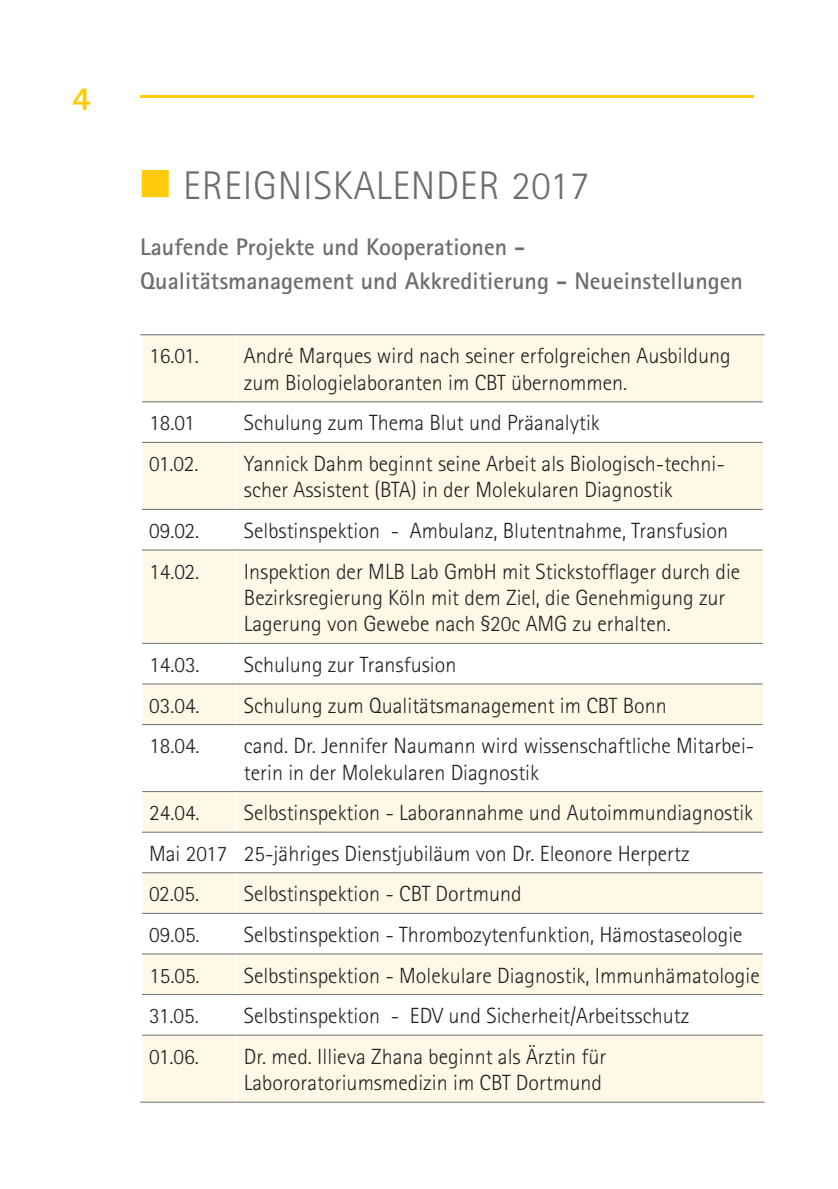
<style>
.page{position:relative;width:838px;height:1189px;background:#fff}
.page>*{position:absolute;margin:0;border:0;box-sizing:border-box;transform-origin:0 0}
.t1{font:300 40px "Rotis Sans Serif";letter-spacing:.02em;color:#6c6d70}
.t2{font:800 34px "Rotis Sans Serif";color:#feca0a}
.t3{font:700 24px/34px "Rotis Sans Serif";color:#6c6d70}
.t4{font:300 22px/26.4px "Rotis Sans Serif";color:#231f20}
.s1{font-family:"Arial";font-weight:700;font-size:50px;color:#feca0a}
</style>
<div class="page">
<hr style="left:140px;top:95px;width:612px;height:2px;background:#feca0a">
<div style="left:142px;top:170px;width:27px;height:27px;border:4px solid #feca0a"></div>
<svg style="left:142px;top:335px;width:620px;height:766px;fill:#fef9e7"></svg>
<hr style="left:235px;top:335px;width:2px;height:66px;background:#fff">
<hr style="left:235px;top:402px;width:2px;height:40px;background:#fff">
<hr style="left:235px;top:443px;width:2px;height:66px;background:#fff">
<hr style="left:235px;top:510px;width:2px;height:39px;background:#fff">
<hr style="left:235px;top:550px;width:2px;height:93px;background:#fff">
<hr style="left:235px;top:644px;width:2px;height:39px;background:#fff">
<hr style="left:235px;top:684px;width:2px;height:40px;background:#fff">
<hr style="left:235px;top:725px;width:2px;height:66px;background:#fff">
<hr style="left:235px;top:792px;width:2px;height:39px;background:#fff">
<hr style="left:235px;top:832px;width:2px;height:40px;background:#fff">
<hr style="left:235px;top:873px;width:2px;height:39px;background:#fff">
<hr style="left:235px;top:913px;width:2px;height:40px;background:#fff">
<hr style="left:235px;top:954px;width:2px;height:40px;background:#fff">
<hr style="left:235px;top:995px;width:2px;height:39px;background:#fff">
<hr style="left:235px;top:1035px;width:2px;height:66px;background:#fff">
<hr style="left:140px;top:334px;width:96px;height:1px;background:#6c6d70">
<hr style="left:236px;top:334px;width:528px;height:1px;background:#6c6d70">
<hr style="left:142px;top:401px;width:94px;height:1px;background:#6c6d70">
<hr style="left:236px;top:401px;width:526px;height:1px;background:#6c6d70">
<hr style="left:142px;top:442px;width:94px;height:1px;background:#6c6d70">
<hr style="left:236px;top:442px;width:526px;height:1px;background:#6c6d70">
<hr style="left:142px;top:509px;width:94px;height:1px;background:#6c6d70">
<hr style="left:236px;top:509px;width:526px;height:1px;background:#6c6d70">
<hr style="left:142px;top:549px;width:94px;height:1px;background:#6c6d70">
<hr style="left:236px;top:549px;width:526px;height:1px;background:#6c6d70">
<hr style="left:142px;top:643px;width:94px;height:1px;background:#6c6d70">
<hr style="left:236px;top:643px;width:526px;height:1px;background:#6c6d70">
<hr style="left:142px;top:683px;width:94px;height:1px;background:#6c6d70">
<hr style="left:236px;top:683px;width:526px;height:1px;background:#6c6d70">
<hr style="left:142px;top:724px;width:94px;height:1px;background:#6c6d70">
<hr style="left:236px;top:724px;width:526px;height:1px;background:#6c6d70">
<hr style="left:142px;top:791px;width:94px;height:1px;background:#6c6d70">
<hr style="left:236px;top:791px;width:526px;height:1px;background:#6c6d70">
<hr style="left:142px;top:831px;width:94px;height:1px;background:#6c6d70">
<hr style="left:236px;top:831px;width:526px;height:1px;background:#6c6d70">
<hr style="left:142px;top:872px;width:94px;height:1px;background:#6c6d70">
<hr style="left:236px;top:872px;width:526px;height:1px;background:#6c6d70">
<hr style="left:142px;top:912px;width:94px;height:1px;background:#6c6d70">
<hr style="left:236px;top:912px;width:526px;height:1px;background:#6c6d70">
<hr style="left:142px;top:953px;width:94px;height:1px;background:#6c6d70">
<hr style="left:236px;top:953px;width:526px;height:1px;background:#6c6d70">
<hr style="left:142px;top:994px;width:94px;height:1px;background:#6c6d70">
<hr style="left:236px;top:994px;width:526px;height:1px;background:#6c6d70">
<hr style="left:142px;top:1034px;width:94px;height:1px;background:#6c6d70">
<hr style="left:236px;top:1034px;width:526px;height:1px;background:#6c6d70">
<hr style="left:140px;top:1101px;width:96px;height:1px;background:#6c6d70">
<hr style="left:236px;top:1101px;width:528px;height:1px;background:#6c6d70">
<h2 class="t2" style="left:72px;top:77px;width:20px">4</h2>
<h1 class="t1" style="left:140px;top:163px;width:80px"><span class="s1">■</span> Ereig</h1>
<h1 class="t1" style="left:277px;top:163px;width:179px">niskalender</h1>
<h1 class="t1" style="left:511px;top:163px;width:79px">2017</h1>
<p class="t3" style="left:140px;top:229px;width:604px">Laufende Projekte und Kooperationen -<br>Qualitätsmanagement und Akkreditierung - Neueinstellungen</p>
<p class="t4" style="left:149px;top:343px;width:51px">16.01.</p>
<p class="t4" style="left:244px;top:343px;width:488px">André Marques wird nach seiner erfolgreichen Ausbildung zum Biologielaboranten im CBT übernommen.</p>
<p class="t4" style="left:149px;top:410px;width:47px">18.01</p>
<p class="t4" style="left:244px;top:410px;width:357px">Schulung zum Thema Blut und Präanalytik</p>
<p class="t4" style="left:149px;top:450px;width:51px">01.02.</p>
<p class="t4" style="left:244px;top:450px;width:482px">Yannick Dahm beginnt seine Arbeit als Biologisch-techni&shy;scher Assistent (BTA) in der Molekularen Diagnostik</p>
<p class="t4" style="left:149px;top:517px;width:52px">09.02.</p>
<p class="t4" style="left:244px;top:517px;width:485px">Selbstinspektion - Ambulanz, Blutentnahme, Transfusion</p>
<p class="t4" style="left:149px;top:558px;width:52px">14.02.</p>
<p class="t4" style="left:244px;top:558px;width:497px">Inspektion der MLB Lab GmbH mit Stickstofflager durch die<br>Bezirksregierung Köln mit dem Ziel, die Genehmigung zur<br>Lagerung von Gewebe nach §20c AMG zu erhalten.</p>
<p class="t4" style="left:149px;top:651px;width:52px">14.03.</p>
<p class="t4" style="left:244px;top:651px;width:214px">Schulung zur Transfusion</p>
<p class="t4" style="left:149px;top:692px;width:52px">03.04.</p>
<p class="t4" style="left:244px;top:692px;width:424px">Schulung zum Qualitätsmanagement im CBT Bonn</p>
<p class="t4" style="left:149px;top:732px;width:52px">18.04.</p>
<p class="t4" style="left:244px;top:732px;width:511px">cand. Dr. Jennifer Naumann wird wissenschaftliche Mitarbei&shy;terin in der Molekularen Diagnostik</p>
<p class="t4" style="left:149px;top:799px;width:52px">24.04.</p>
<p class="t4" style="left:149px;top:792px;width:605px;line-height:40.6px;text-indent:95px">Selbstinspektion - Laborannahme und Autoimmundiagnostik<br>Mai 2017 25-jähriges Dienstjubiläum von Dr. Eleonore Herpertz<br>02.05.</p>
<p class="t4" style="left:244px;top:880px;width:279px">Selbstinspektion - CBT Dortmund</p>
<p class="t4" style="left:149px;top:921px;width:52px">09.05.</p>
<p class="t4" style="left:244px;top:921px;width:500px">Selbstinspektion - Thrombozytenfunktion, Hämostaseologie</p>
<p class="t4" style="left:149px;top:962px;width:52px">15.05.</p>
<p class="t4" style="left:244px;top:962px;width:517px">Selbstinspektion - Molekulare Diagnostik, Immunhämatologie</p>
<p class="t4" style="left:149px;top:1002px;width:51px">31.05.</p>
<p class="t4" style="left:244px;top:1002px;width:446px">Selbstinspektion - EDV und Sicherheit/Arbeitsschutz</p>
<p class="t4" style="left:149px;top:1043px;width:51px">01.06.</p>
<p class="t4" style="left:244px;top:1043px;width:364px">Dr. med. Illieva Zhana beginnt als Ärztin für<br>Labororatoriumsmedizin im CBT Dortmund</p>
</div>
